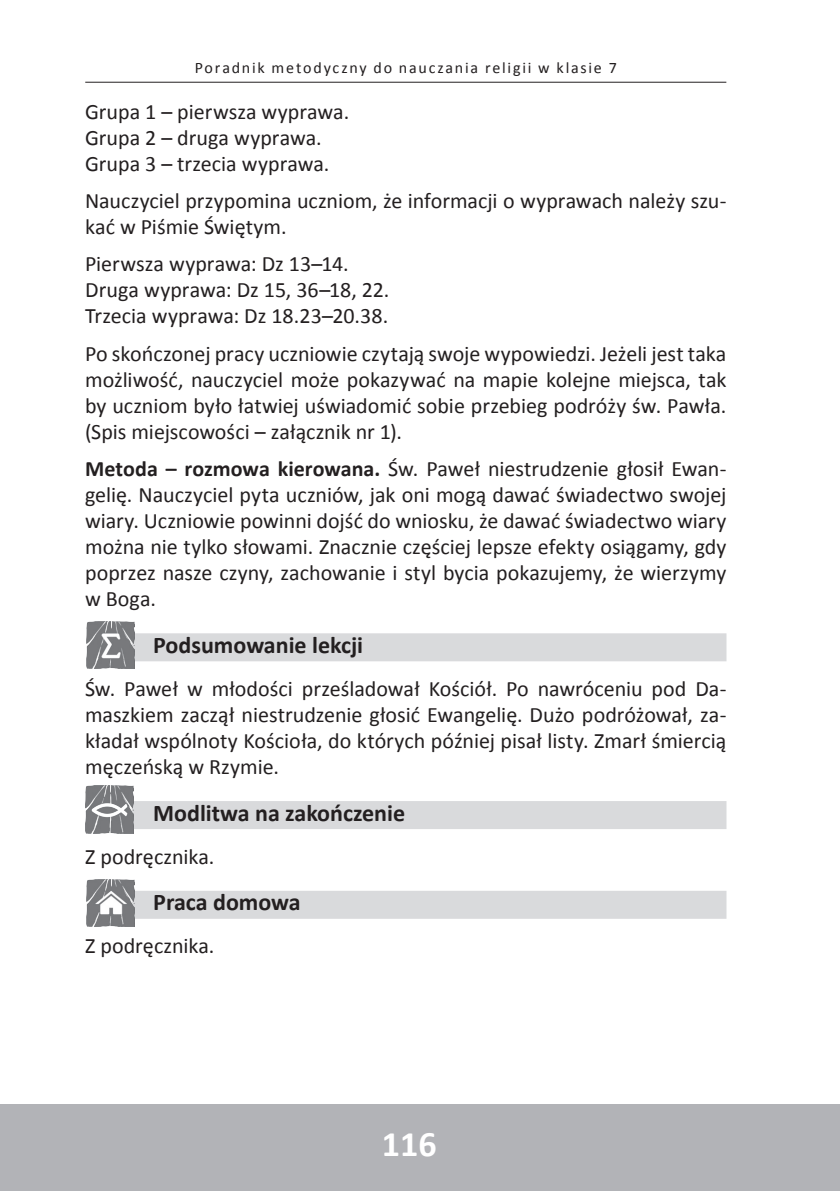
<style>
.page{position:relative;width:840px;height:1191px;background:#fff}
.page>*{position:absolute;margin:0;border:0;box-sizing:border-box;transform-origin:0 0}
.t1{font:700 36px "Calibri";color:#fff}
.t2{font:700 24px "Calibri";color:#231f20}
.t3{font:22px/26px "Calibri";color:#231f20}
.t4{font:16px "Calibri";letter-spacing:.11em;color:#231f20}
.s1{font-weight:700}
</style>
<div class="page">
<div style="left:0;top:1104px;width:839px;height:87px;background:#b2b3b7"></div>
<hr style="left:85px;top:82px;width:641px;height:1px;background:#231f20">
<div style="left:132px;top:633px;width:594px;height:28px;background:#d9dadc"></div>
<div style="left:132px;top:801px;width:594px;height:28px;background:#d9dadc"></div>
<div style="left:132px;top:890px;width:594px;height:28px;background:#d9dadc"></div>
<img style="left:86px;top:621px;width:48px;height:48px">
<img style="left:86px;top:879px;width:48px;height:47px">
<img style="left:85px;top:785px;width:48px;height:48px">
<p class="t4" style="left:194px;top:58px;width:423px">Poradnik metodyczny do nauczania religii w klasie 7</p>
<p class="t3" style="left:85px;top:98px;width:265px">Grupa 1 – pierwsza wyprawa.<br>Grupa 2 – druga wyprawa.<br>Grupa 3 – trzecia wyprawa.</p>
<p class="t3" style="left:85px;top:188px;width:642px">Nauczyciel przypomina uczniom, że informacji o wyprawach należy szu&shy;kać w Piśmie Świętym.</p>
<p class="t3" style="left:85px;top:251px;width:306px">Pierwsza wyprawa: Dz 13–14.<br>Druga wyprawa: Dz 15, 36–18, 22.<br>Trzecia wyprawa: Dz 18.23–20.38.</p>
<p class="t3" style="left:85px;top:340px;width:642px;text-align:justify">Po skończonej pracy uczniowie czytają swoje wypowiedzi. Jeżeli jest taka możliwość, nauczyciel może pokazywać na mapie kolejne miejsca, tak by uczniom było łatwiej uświadomić sobie przebieg podróży św. Pawła. (Spis miejscowości – załącznik nr 1).</p>
<p class="t3" style="left:85px;top:456px;width:642px;text-align:justify"><span class="s1">Metoda – rozmowa kierowana.</span> Św. Paweł niestrudzenie głosił Ewan&shy;gelię. Nauczyciel pyta uczniów, jak oni mogą dawać świadectwo swojej wiary. Uczniowie powinni dojść do wniosku, że dawać świadectwo wiary można nie tylko słowami. Znacznie częściej lepsze efekty osiągamy, gdy poprzez nasze czyny, zachowanie i styl bycia pokazujemy, że wierzymy w Boga.</p>
<p class="t2" style="left:153px;top:629px;width:211px">Podsumowanie lekcji</p>
<p class="t3" style="left:85px;top:675px;width:642px;text-align:justify">Św. Paweł w młodości prześladował Kościół. Po nawróceniu pod Da&shy;maszkiem zaczął niestrudzenie głosić Ewangelię. Dużo podróżował, za&shy;kładał wspólnoty Kościoła, do których później pisał listy. Zmarł śmiercią męczeńską w Rzymie.</p>
<p class="t2" style="left:153px;top:797px;width:253px">Modlitwa na zakończenie</p>
<p class="t3" style="left:85px;top:843px;width:131px">Z podręcznika.</p>
<p class="t2" style="left:153px;top:887px;width:149px">Praca domowa</p>
<p class="t3" style="left:85px;top:933px;width:131px">Z podręcznika.</p>
<p class="t1" style="left:382px;top:1120px;width:56px">116</p>
</div>
